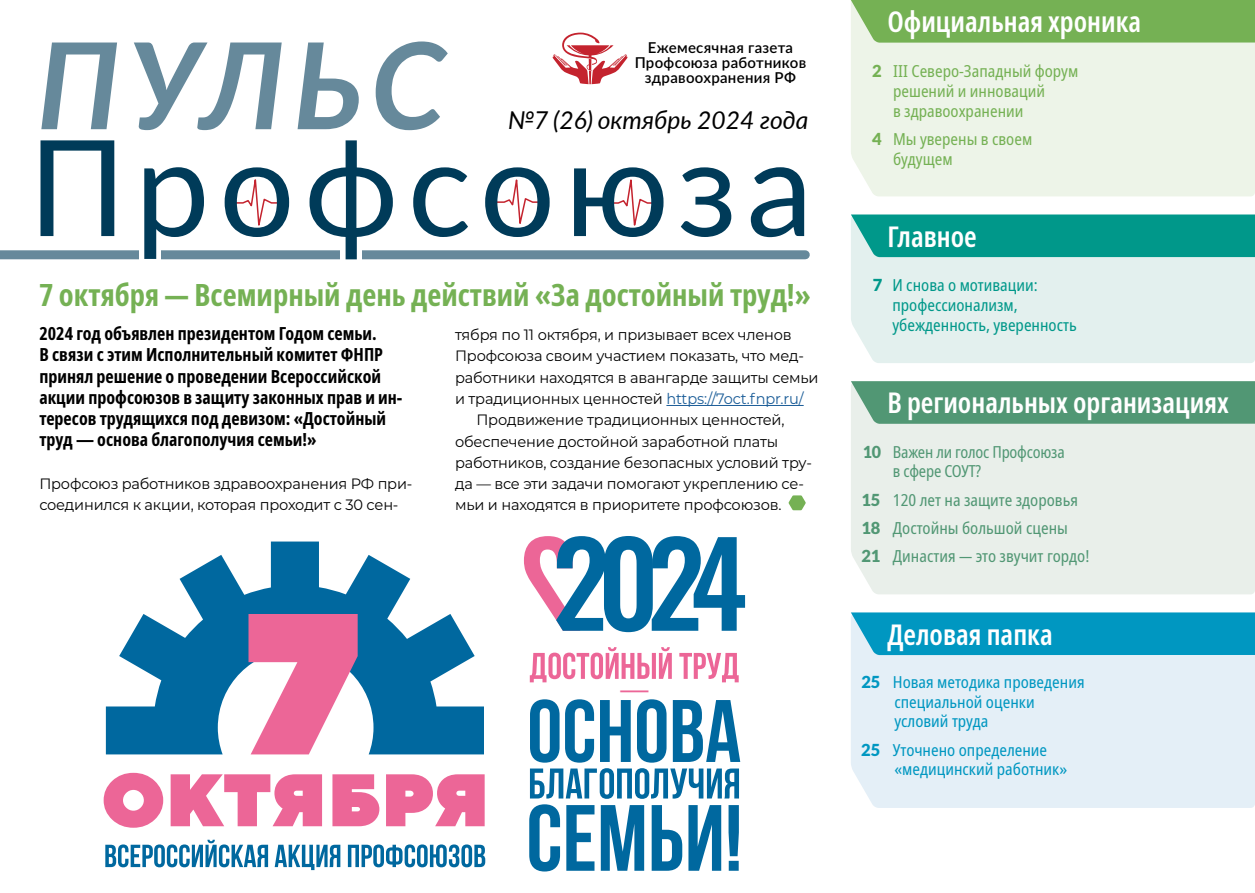
<style>
.page{position:relative;width:1255px;height:893px;background:#fff}
.page>*{position:absolute;margin:0;border:0;box-sizing:border-box;transform-origin:0 0}
.t1{font:133.5px "Lato";letter-spacing:.07em;color:#003b59}
.t2{font:italic 700 120px "Lato";letter-spacing:.07em;color:#66899b}
.t3{font:700 extra-condensed 30.6px "Noto Sans";color:#75b154}
.t4{font:30px "Myriad Pro";color:#ec6697}
.t5{font:600 extra-condensed 28.5px "Noto Sans";color:#fff}
.t6{font:italic 24.6px "Lato";color:#000}
.t7{font:700 extra-condensed 18px/21.3px "Noto Sans";color:#000}
.t8{font:condensed 16.5px/28.3px "Noto Sans";color:#519774}
.t9{font:condensed 16.5px/19.8px "Noto Sans";color:#0097c1}
.t10{font:condensed 16.5px/19.8px "Noto Sans";color:#75b154}
.t11{font:condensed 16.5px/19.8px "Noto Sans";color:#00988a}
.t12{font:15px/21.3px "Montserrat";letter-spacing:-.01em;color:#000}
.t13{font:600 15px/15px "Lato";letter-spacing:.02em;color:#000;text-align:center}
.s1{color:#1b5d98}
.s2{font-family:"Lato";font-weight:900;font-stretch:normal}
</style>
<div class="page">
<div style="left:0;top:250px;width:805px;height:9px;background:#66899b"></div>
<div style="left:139px;top:242px;width:22px;height:21px;background:#fff"></div>
<div style="left:340px;top:242px;width:22px;height:21px;background:#fff"></div>
<svg style="left:229px;top:179px;width:56px;height:47px"></svg>
<svg style="left:490px;top:179px;width:57px;height:45px"></svg>
<svg style="left:604px;top:179px;width:58px;height:47px"></svg>
<svg style="left:552px;top:33px;width:75px;height:51px"></svg>
<div style="left:851px;top:424px;width:403px;height:170px;background:#e9efea"></div>
<svg style="left:851px;top:381px;width:403px;height:43px;background:#579a78"></svg>
<div style="left:851px;top:43px;width:403px;height:153px;background:#edf4e8"></div>
<div style="left:851px;top:0;width:403px;height:43px;background:#75b154"></div>
<div style="left:851px;top:655px;width:403px;height:153px;background:#e4eff7"></div>
<div style="left:851px;top:612px;width:403px;height:43px;background:#0097c1"></div>
<div style="left:851px;top:257px;width:403px;height:106px;background:#e3f0ee"></div>
<div style="left:851px;top:214px;width:403px;height:43px;background:#00988a"></div>
<hr style="left:666px;top:405px;width:137px;height:1px;background:#1b5d98">
<svg style="left:788px;top:495px;width:17px;height:15px"></svg>
<svg style="left:524px;top:536px;width:221px;height:96px"></svg>
<svg style="left:106px;top:541px;width:378px;height:213px;fill:#00689f"></svg>
<svg style="left:104px;top:773px;width:59px;height:55px"></svg>
<svg style="left:171px;top:774px;width:151px;height:52px"></svg>
<svg style="left:332px;top:774px;width:47px;height:52px;background:#ee7ba5"></svg>
<svg style="left:386px;top:774px;width:98px;height:52px"></svg>
<svg style="left:248px;top:614px;width:109px;height:140px"></svg>
<svg style="left:105px;top:840px;width:163px;height:27px"></svg>
<svg style="left:275px;top:845px;width:65px;height:25px"></svg>
<svg style="left:348px;top:844px;width:137px;height:23px"></svg>
<svg style="left:530px;top:647px;width:141px;height:35px"></svg>
<svg style="left:679px;top:653px;width:59px;height:29px"></svg>
<svg style="left:529px;top:699px;width:211px;height:172px"></svg>
<h2 class="t2" style="left:37px;top:-3px;width:410px">ПУЛЬС</h2>
<h1 class="t1" style="left:28px;top:92px;width:786px">Проф-союза</h1>
<p class="t13" style="left:634px;top:40px;width:173px">Ежемесячная газета<br>Профсоюза работников здравоохранения РФ</p>
<h3 class="t6" style="left:507px;top:102px;width:302px">№7 (26) октябрь 2024 года</h3>
<h3 class="t3" style="left:39px;top:272px;width:773px">7 октября — Всемирный день действий «За достойный труд!»</h3>
<p class="t7" style="left:39px;top:323px;width:364px">2024 год объявлен президентом Годом семьи.<br>В связи с этим Исполнительный комитет ФНПР принял решение о проведении Всероссийской акции профсоюзов в защиту законных прав и ин&shy;тересов трудящихся под девизом: «Достойный труд — основа благополучия семьи!»</p>
<p class="t12" style="left:39px;top:472px;width:375px">Профсоюз работников здравоохранения РФ при&shy;соединился к акции, которая проходит с 30 сен-</p>
<p class="t12" style="left:455px;top:324px;width:338px">тября по 11 октября, и призывает всех членов</p>
<p class="t12" style="left:455px;top:345px;width:350px">Профсоюза своим участием показать, что мед-</p>
<p class="t12" style="left:455px;top:366px;width:365px">работники находятся в авангарде защиты семьи</p>
<p class="t12" style="left:455px;top:387px;width:350px">и традиционных ценностей <span class="s1">https://7oct.fnpr.ru/</span></p>
<p class="t12" style="left:476px;top:409px;width:309px">Продвижение традиционных ценностей,</p>
<p class="t12" style="left:455px;top:430px;width:324px">обеспечение достойной заработной платы</p>
<p class="t12" style="left:455px;top:451px;width:355px">работников, создание безопасных условий тру--</p>
<p class="t12" style="left:455px;top:472px;width:347px">да — все эти задачи помогают укреплению се--</p>
<p class="t12" style="left:455px;top:494px;width:328px">мьи и находятся в приоритете профсоюзов.</p>
<h3 class="t4" style="left:619px;top:671px;width:31px">—</h3>
<h3 class="t5" style="left:887px;top:1px;width:255px">Официальная хроника</h3>
<p class="t10" style="left:893px;top:62px;width:187px;text-indent:-21px"><span class="s2">2</span> III Северо-Западный форум решений и инноваций<br>в здравоохранении</p>
<p class="t10" style="left:893px;top:130px;width:141px;text-indent:-21px"><span class="s2">4</span> Мы уверены в своем будущем</p>
<h3 class="t5" style="left:887px;top:216px;width:91px">Главное</h3>
<p class="t11" style="left:892px;top:276px;width:186px;text-indent:-20px"><span class="s2">7</span> И снова о мотивации: профессионализм, убежденность, уверенность</p>
<h3 class="t5" style="left:887px;top:383px;width:343px">В региональных организациях</h3>
<p class="t8" style="left:892px;top:442px;width:173px;line-height:19.8px;text-indent:-30px"><span class="s2">10</span> Важен ли голос Профсоюза в сфере СОУТ?</p>
<p class="t8" style="left:861px;top:486px;width:229px"><span class="s2">15</span> 120 лет на защите здоровья<br><span class="s2">18</span> Достойны большой сцены<br><span class="s2">21</span> Династия — это звучит гордо!</p>
<h3 class="t5" style="left:887px;top:614px;width:167px">Деловая папка</h3>
<p class="t9" style="left:894px;top:672px;width:192px;text-indent:-33px"><span class="s2">25</span> Новая методика проведения специальной оценки условий труда</p>
<p class="t9" style="left:894px;top:740px;width:174px;text-indent:-33px"><span class="s2">25</span> Уточнено определение «медицинский работник»</p>
</div>
